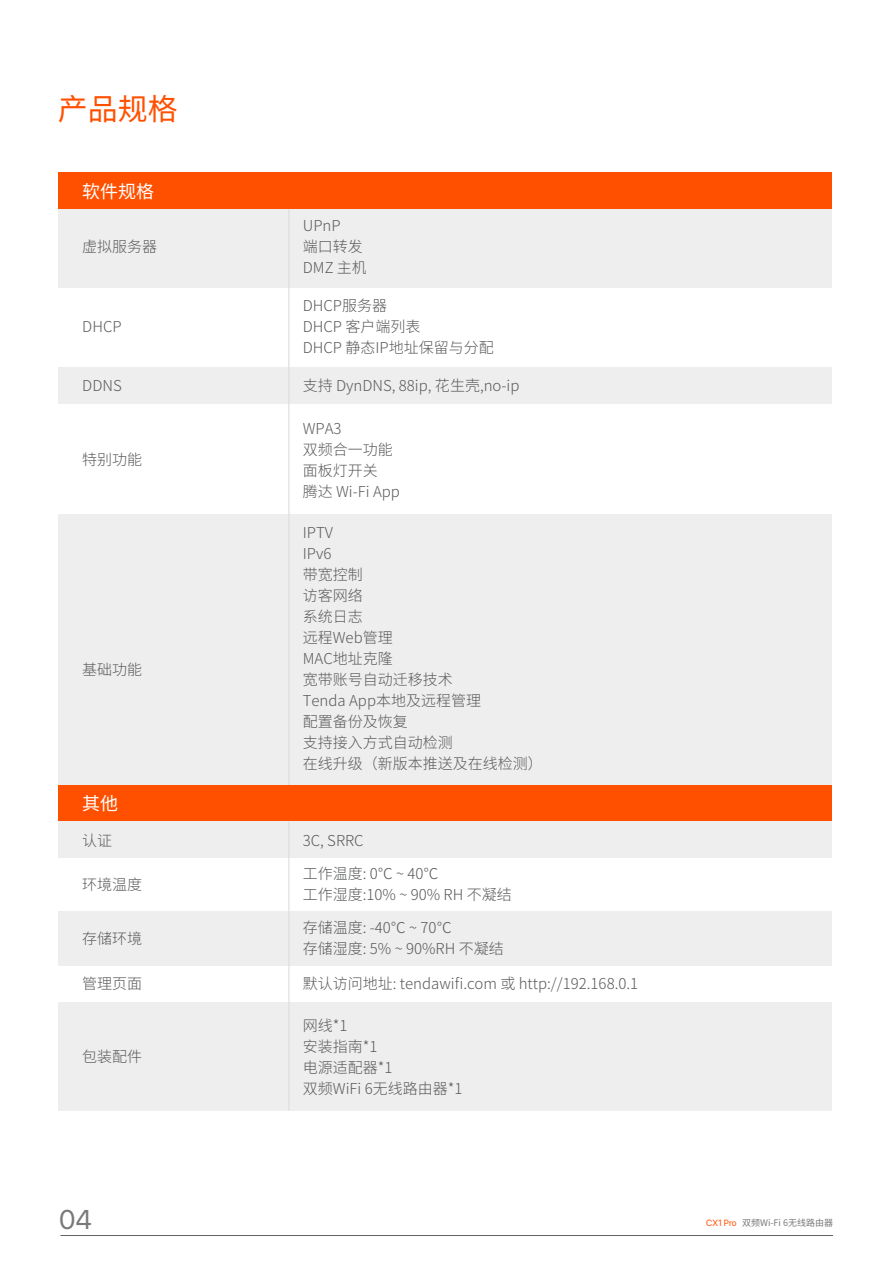
<style>
.page{position:relative;width:893px;height:1263px;background:#fff}
.page>*{position:absolute;margin:0;border:0;box-sizing:border-box;transform-origin:0 0}
.t1{font:30px "Source Han Sans CN";color:#ff5000}
.t2{font:27px "SF Pro Display";color:#7a7979}
.t3{font:18px "Source Han Sans CN";color:#fff}
.t4{font:300 15px/21px "Source Han Sans CN";color:#585959}
.t5{font:9px "Source Han Sans CN";color:#7a7979}
.s1{font-family:"SF Pro Display";color:#ff5000}
</style>
<div class="page">
<div style="left:58px;top:513px;width:774px;height:272px;background:#eeeeef"></div>
<div style="left:58px;top:405px;width:774px;height:109px;background:#fff"></div>
<div style="left:58px;top:208px;width:774px;height:79px;background:#eeeeef"></div>
<hr style="left:60px;top:1235px;width:773px;height:1px;background:#636363">
<div style="left:58px;top:173px;width:774px;height:36px;background:#ff5000"></div>
<div style="left:58px;top:368px;width:774px;height:36px;background:#eeeeef"></div>
<hr style="left:288px;top:209px;width:1px;height:576px;background:#dbdcdc">
<div style="left:58px;top:785px;width:774px;height:36px;background:#ff5000"></div>
<div style="left:58px;top:1002px;width:774px;height:108px;background:#eeeeef"></div>
<div style="left:58px;top:821px;width:774px;height:37px;background:#eeeeef"></div>
<div style="left:58px;top:911px;width:774px;height:55px;background:#eeeeef"></div>
<hr style="left:288px;top:821px;width:1px;height:289px;background:#dbdcdc">
<h1 class="t1" style="left:58px;top:92px;width:121px">产品规格</h1>
<p class="t3" style="left:82px;top:181px;width:74px">软件规格</p>
<p class="t4" style="left:82px;top:236px;width:76px">虚拟服务器</p>
<p class="t4" style="left:82px;top:317px;width:41px">DHCP</p>
<p class="t4" style="left:82px;top:376px;width:41px">DDNS</p>
<p class="t4" style="left:82px;top:449px;width:61px">特别功能</p>
<p class="t4" style="left:82px;top:659px;width:61px">基础功能</p>
<p class="t4" style="left:303px;top:215px;width:66px">UPnP<br>端口转发<br>DMZ 主机</p>
<p class="t4" style="left:303px;top:296px;width:192px">DHCP服务器<br>DHCP 客户端列表<br>DHCP 静态IP地址保留与分配</p>
<p class="t4" style="left:303px;top:376px;width:218px">支持 DynDNS, 88ip, 花生壳,no-ip</p>
<p class="t4" style="left:303px;top:418px;width:99px">WPA3<br>双频合一功能面板灯开关<br>腾达 Wi-Fi App</p>
<p class="t4" style="left:303px;top:523px;width:242px">IPTV<br>IPv6<br>带宽控制<br>访客网络<br>系统日志<br>远程Web管理<br>MAC地址克隆<br>宽带账号自动迁移技术<br>Tenda App本地及远程管理<br>配置备份及恢复<br>支持接入方式自动检测<br>在线升级（新版本推送及在线检测）</p>
<p class="t3" style="left:82px;top:793px;width:37px">其他</p>
<p class="t4" style="left:82px;top:830px;width:31px">认证</p>
<p class="t4" style="left:303px;top:830px;width:62px">3C, SRRC</p>
<p class="t4" style="left:82px;top:874px;width:61px">环境温度</p>
<p class="t4" style="left:303px;top:864px;width:210px">工作温度: 0℃ ~ 40℃<br>工作湿度:10% ~ 90% RH 不凝结</p>
<p class="t4" style="left:82px;top:928px;width:61px">存储环境</p>
<p class="t4" style="left:303px;top:918px;width:202px">存储温度: -40℃ ~ 70℃<br>存储湿度: 5% ~ 90%RH 不凝结</p>
<p class="t4" style="left:82px;top:973px;width:61px">管理页面</p>
<p class="t4" style="left:82px;top:1047px;width:61px">包装配件</p>
<h2 class="t2" style="left:59px;top:1198px;width:34px">04</h2>
<p class="t4" style="left:303px;top:973px;width:337px">默认访问地址: tendawifi.com 或 http://192.168.0.1</p>
<p class="t4" style="left:303px;top:1015px;width:161px">网线*1<br>安装指南*1<br>电源适配器*1<br>双频WiFi 6无线路由器*1</p>
<p class="t5" style="left:706px;top:1218px;width:128px"><span class="s1">CX1 Pro</span> 双频Wi-Fi 6无线路由器</p>
</div>
